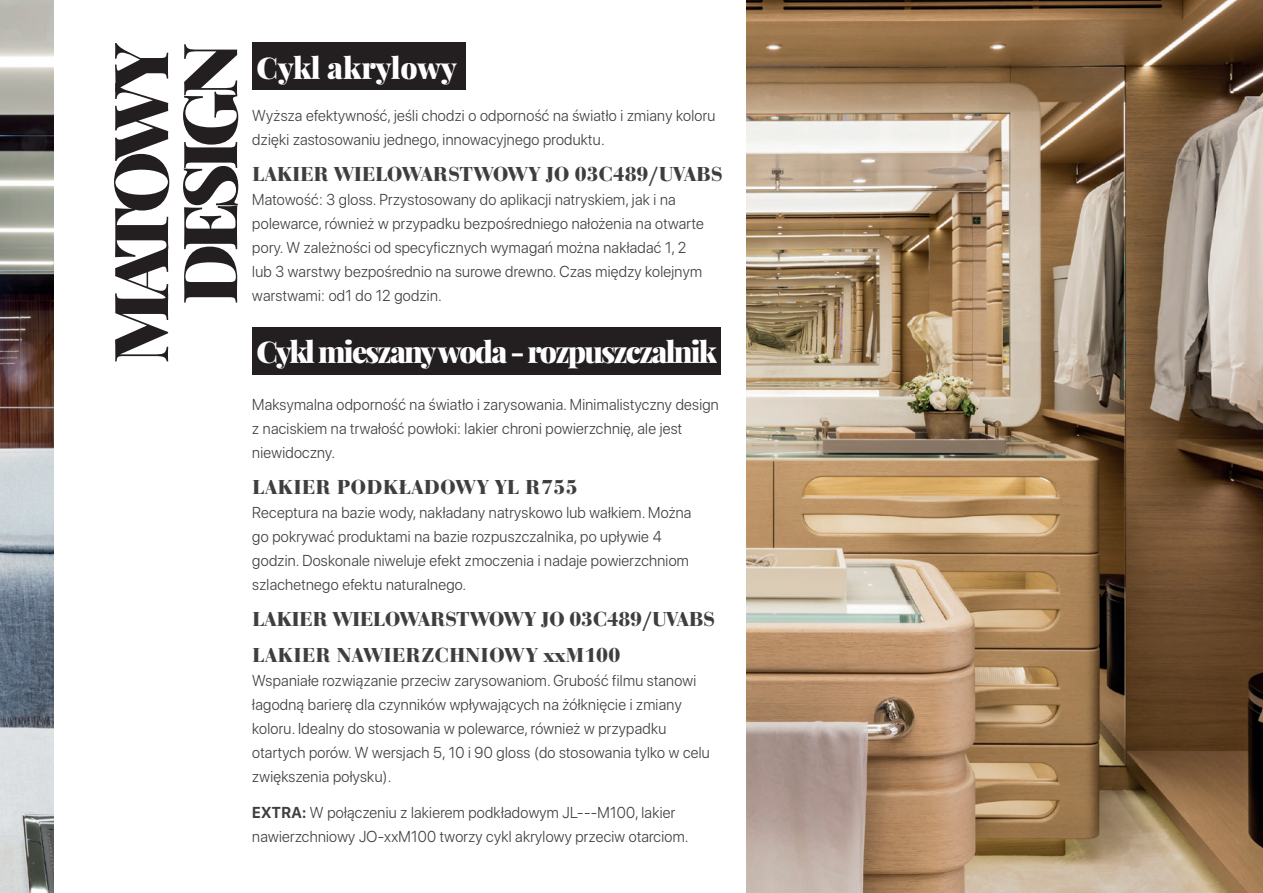
<style>
.page{position:relative;width:1263px;height:893px;background:#fff}
.page>*{position:absolute;margin:0;border:0;box-sizing:border-box;transform-origin:0 0}
.t1{font:900 75px/69px "Playfair Display";letter-spacing:-.09em;color:#231f20;text-align:right}
.t2{font:900 30px "Playfair Display";letter-spacing:-.06em;color:#fff}
.t3{font:900 30px "Playfair Display";letter-spacing:-.005em;color:#fff}
.t4{font:700 21px/36px "Bauer Bodoni DOT";letter-spacing:.015em;color:#3e3e3f}
.t5{font:700 21px "Bauer Bodoni DOT";letter-spacing:.035em;color:#3e3e3f}
.t6{font:300 15.75px/24px "SF Pro Display";letter-spacing:.02em;color:#3e3e3f;scale:.96 1}
.s1{font-weight:700}
</style>
<div class="page">
<div style="left:252px;top:43px;width:214px;height:47px;background:#231f20"></div>
<div style="left:252px;top:327px;width:469px;height:48px;background:#231f20"></div>
<img style="left:0;top:0;width:53px;height:893px">
<img style="left:746px;top:0;width:517px;height:893px">
<h1 class="t1" style="left:105px;top:364px;width:323px;rotate:-90deg">MATOWY<br>DESIGN</h1>
<h2 class="t3" style="left:257px;top:48px;width:202px">Cykl akrylowy</h2>
<p class="t6" style="left:252px;top:104px;width:484px">Wyższa efektywność, jeśli chodzi o odporność na światło i zmiany koloru dzięki zastosowaniu jednego, innowacyjnego produktu.</p>
<h3 class="t4" style="left:252px;top:156px;width:471px">LAKIER WIELOWARSTWOWY JO 03C489/UVABS</h3>
<p class="t6" style="left:252px;top:188px;width:472px">Matowość: 3 gloss. Przystosowany do aplikacji natryskiem, jak i na polewarce, również w przypadku bezpośredniego nałożenia na otwarte pory. W zależności od specyficznych wymagań można nakładać 1, 2 lub 3 warstwy bezpośrednio na surowe drewno. Czas między kolejnym warstwami: od1 do 12 godzin.</p>
<h2 class="t2" style="left:257px;top:333px;width:462px">Cykl mieszany woda - rozpuszczalnik</h2>
<p class="t6" style="left:252px;top:393px;width:487px">Maksymalna odporność na światło i zarysowania. Minimalistyczny design z naciskiem na trwałość powłoki: lakier chroni powierzchnię, ale jest niewidoczny.</p>
<h3 class="t5" style="left:252px;top:475px;width:327px">LAKIER PODKŁADOWY YL R755</h3>
<p class="t6" style="left:252px;top:501px;width:459px">Receptura na bazie wody, nakładany natryskowo lub wałkiem. Można go pokrywać produktami na bazie rozpuszczalnika, po upływie 4 godzin. Doskonale niweluje efekt zmoczenia i nadaje powierzchniom szlachetnego efektu naturalnego.</p>
<h3 class="t4" style="left:252px;top:601px;width:464px">LAKIER WIELOWARSTWOWY JO 03C489/UVABS<br>LAKIER NAWIERZCHNIOWY xxM100</h3>
<p class="t6" style="left:252px;top:669px;width:478px">Wspaniałe rozwiązanie przeciw zarysowaniom. Grubość filmu stanowi łagodną barierę dla czynników wpływających na żółknięcie i zmiany koloru. Idealny do stosowania w polewarce, również w przypadku otartych porów. W wersjach 5, 10 i 90 gloss (do stosowania tylko w celu zwiększenia połysku).</p>
<p class="t6" style="left:252px;top:801px;width:456px"><span class="s1">EXTRA:</span> W połączeniu z lakierem podkładowym JL---M100, lakier nawierzchniowy JO-xxM100 tworzy cykl akrylowy przeciw otarciom.</p>
</div>
